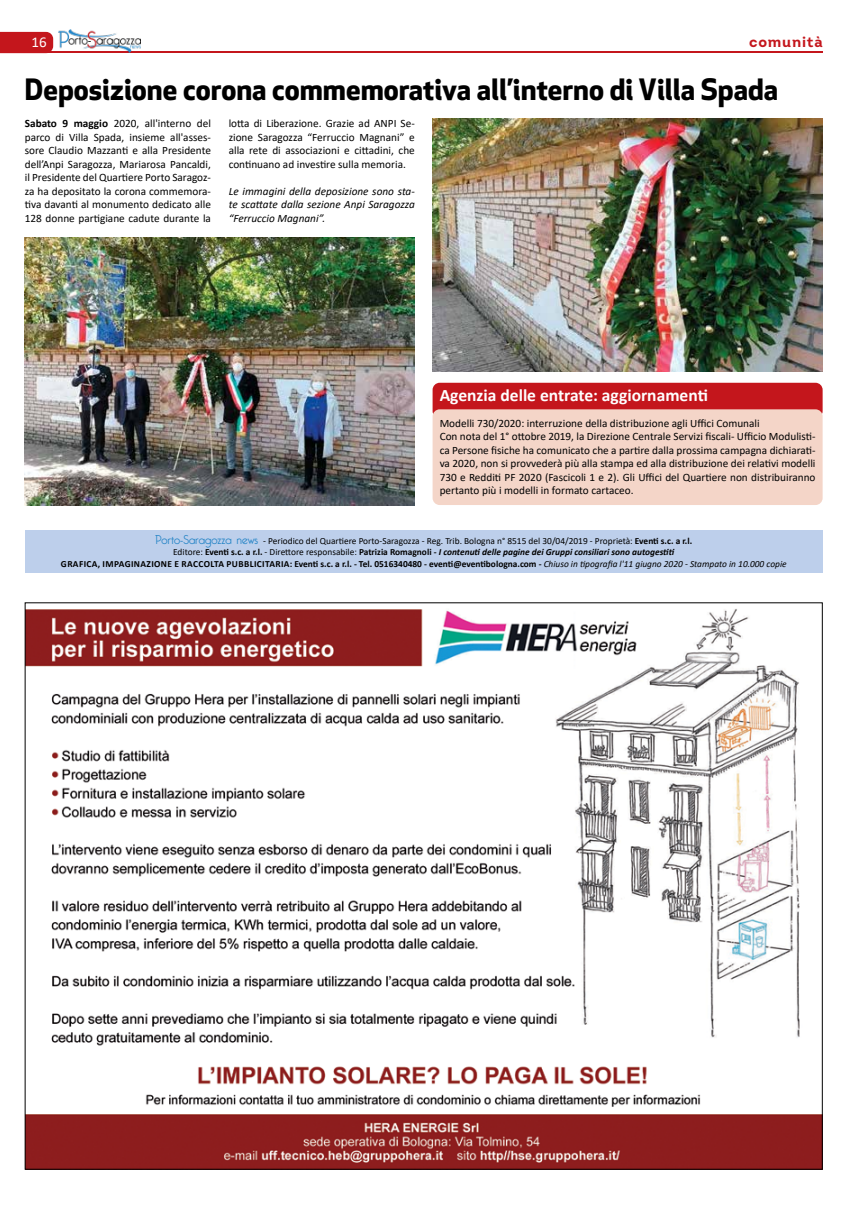
<style>
.page{position:relative;width:851px;height:1205px;background:#fff}
.page>*{position:absolute;margin:0;border:0;box-sizing:border-box;transform-origin:0 0}
.t1{font:700 28.75px "Apex New";color:#000}
.t2{font:700 17.5px "Calibri";color:#fff}
.t3{font:700 15px "Intro";letter-spacing:.05em;color:#c4161c}
.t4{font:15px "Calibri";color:#fff}
.t5{font:11.25px/13.5px "Calibri";color:#000;text-align:justify}
.t6{font:italic 11.25px/13.5px "Calibri";color:#000;text-align:justify}
.t7{font:700 9.38px/11.2px "Calibri";color:#000;text-align:center}
.s1{font-weight:700}
.s2{font-family:"Bellerose";font-weight:300;font-size:12.5px;color:#2484c6}
.s3{font-weight:400}
.s4{font-style:italic}
.s5{font-weight:400;font-style:italic}
</style>
<div class="page">
<div style="left:25px;top:530px;width:797px;height:42px;background:#bdcfeb"></div>
<img style="left:27px;top:609px;width:793px;height:558px">
<svg style="left:0;top:32px;width:53px;height:21px"></svg>
<hr style="left:25px;top:51px;width:797px;height:2px;background:#c4161c">
<img style="left:58px;top:29px;width:82px;height:23px">
<div style="left:432px;top:383px;width:390px;height:35px;background:#c4161c;border-radius:7px"></div>
<div style="left:432px;top:409px;width:390px;height:96px;background:#f4d5c8;border-radius:7px"></div>
<img style="left:25px;top:237px;width:390px;height:268px">
<img style="left:432px;top:119px;width:390px;height:252px">
<h3 class="t4" style="left:31px;top:31px;width:17px">16</h3>
<h3 class="t3" style="left:749px;top:32px;width:75px">comunità</h3>
<h1 class="t1" style="left:25px;top:68px;width:754px">Deposizione corona commemorativa all’interno di Villa Spada</h1>
<p class="t5" style="left:229px;top:116px;width:188px">lotta di Liberazione. Grazie ad ANPI Se&shy;zione Saragozza “Ferruccio Magnani” e alla rete di associazioni e cittadini, che continuano ad investire sulla memoria.</p>
<p class="t6" style="left:229px;top:184px;width:188px">Le immagini della deposizione sono sta&shy;te scattate dalla sezione Anpi Saragozza “Ferruccio Magnani”.</p>
<p class="t5" style="left:25px;top:116px;width:188px"><span class="s1">Sabato 9 maggio</span> 2020, all'interno del parco di Villa Spada, insieme all'asses&shy;sore Claudio Mazzanti e alla Presidente dell’Anpi Saragozza, Mariarosa Pancaldi, il Presidente del Quartiere Porto Saragoz&shy;za ha depositato la corona commemora&shy;tiva davanti al monumento dedicato alle 128 donne partigiane cadute durante la</p>
<h2 class="t2" style="left:439px;top:383px;width:270px">Agenzia delle entrate: aggiornamenti</h2>
<p class="t5" style="left:439px;top:416px;width:377px;text-align:left">Modelli 730/2020: interruzione della distribuzione agli Uffici Comunali<br>Con nota del 1° ottobre 2019, la Direzione Centrale Servizi fiscali- Ufficio Modulisti&shy;ca Persone fisiche ha comunicato che a partire dalla prossima campagna dichiarati&shy;va 2020, non si provvederà più alla stampa ed alla distribuzione dei relativi modelli 730 e Redditi PF 2020 (Fascicoli 1 e 2). Gli Uffici del Quartiere non distribuiranno pertanto più i modelli in formato cartaceo.</p>
<p class="t7" style="left:61px;top:535px;width:727px"><span class="s2">Porto-Saragozza news</span> <span class="s3">- Periodico del Quartiere Porto-Saragozza - Reg. Trib. Bologna n° 8515 del 30/04/2019 - Proprietà:</span> Eventi s.c. a r.l.<br><span class="s3">Editore:</span> Eventi s.c. a r.l. <span class="s3">- Direttore responsabile:</span> Patrizia Romagnoli - <span class="s4">I contenuti delle pagine dei Gruppi consiliari sono autogestiti<br></span>GRAFICA, IMPAGINAZIONE E RACCOLTA PUBBLICITARIA: Eventi s.c. a r.l. - Tel. 0516340480 - eventi@eventibologna.com - <span class="s5">Chiuso in tipografia l'11 giugno 2020 - Stampato in 10.000 copie</span></p>
</div>
